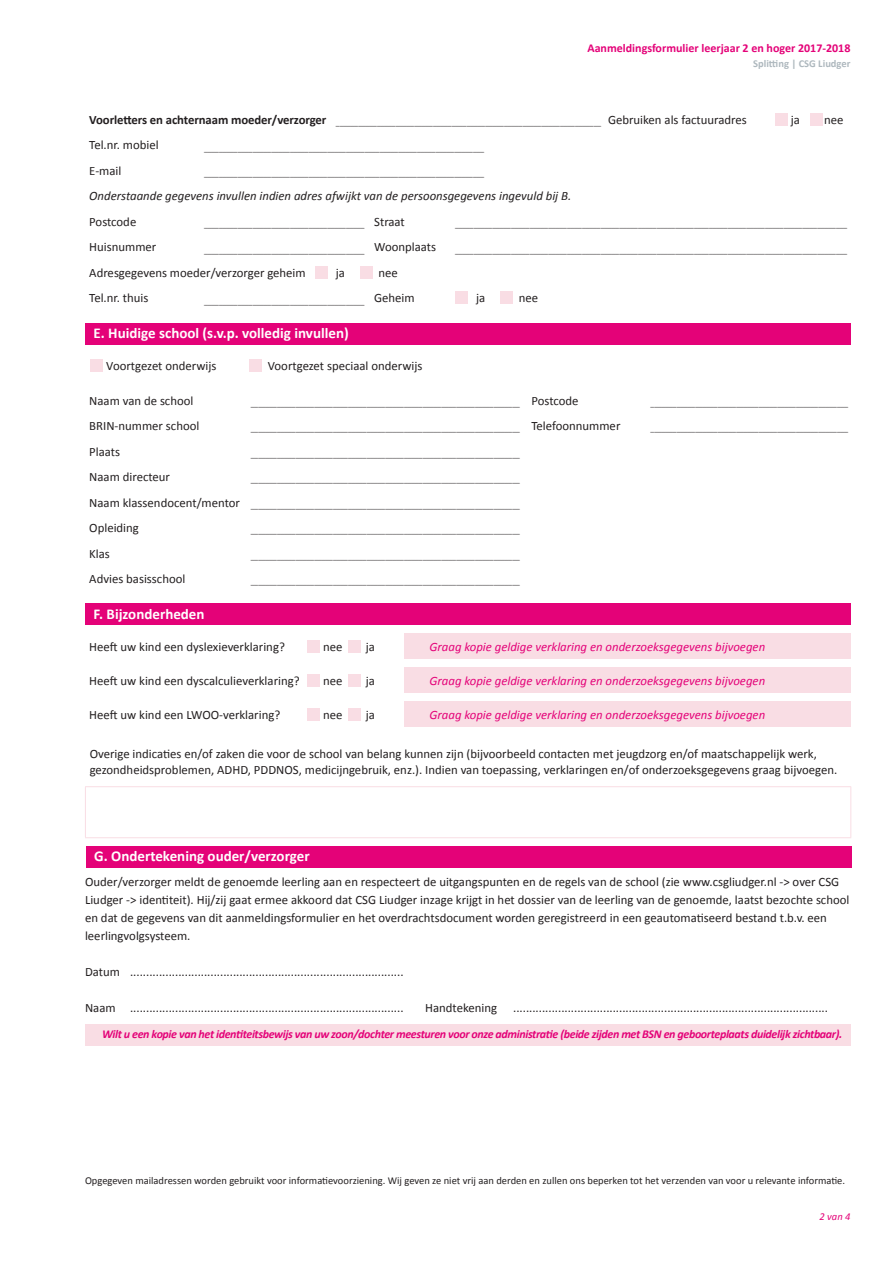
<style>
.page{position:relative;width:893px;height:1263px;background:#fff}
.page>*{position:absolute;margin:0;border:0;box-sizing:border-box;transform-origin:0 0}
.t1{font:700 15px "Calibri";color:#fff}
.t2{font:12.75px/18px "Calibri";color:#231f20}
.t3{font:italic 12.75px "Calibri";color:#e40278}
.t4{font:italic 12.75px "Calibri";color:#231f20}
.t5{font:italic 700 12px "Calibri";letter-spacing:-.03em;color:#e40278}
.t6{font:700 12px "Calibri";color:#e40278}
.t7{font:10.5px "Calibri";color:#231f20}
.t8{font:700 10.5px "Calibri";color:#aeb8be}
.t9{font:italic 10.5px "Calibri";color:#e40278}
.t10{font:7.5px "Calibri";color:#231f20}
</style>
<div class="page">
<div style="left:85px;top:1024px;width:765px;height:21px;background:#f9dde4"></div>
<div style="left:85px;top:604px;width:765px;height:21px;background:#e40278"></div>
<div style="left:86px;top:846px;width:765px;height:21px;background:#e40278"></div>
<div style="left:404px;top:634px;width:446px;height:25px;background:#f9dde4"></div>
<div style="left:404px;top:668px;width:446px;height:25px;background:#f9dde4"></div>
<div style="left:404px;top:702px;width:446px;height:25px;background:#f9dde4"></div>
<div style="left:307px;top:640px;width:13px;height:13px;background:#f9dde4"></div>
<div style="left:307px;top:674px;width:13px;height:13px;background:#f9dde4"></div>
<div style="left:307px;top:708px;width:13px;height:13px;background:#f9dde4"></div>
<div style="left:348px;top:640px;width:12px;height:13px;background:#f9dde4"></div>
<div style="left:348px;top:674px;width:12px;height:13px;background:#f9dde4"></div>
<div style="left:348px;top:708px;width:12px;height:13px;background:#f9dde4"></div>
<hr style="left:85px;top:787px;width:1px;height:50px;background:#f9dde4">
<hr style="left:85px;top:786px;width:766px;height:1px;background:#f9dde4">
<hr style="left:850px;top:787px;width:1px;height:50px;background:#f9dde4">
<hr style="left:85px;top:837px;width:766px;height:1px;background:#f9dde4">
<div style="left:85px;top:323px;width:765px;height:21px;background:#e40278"></div>
<div style="left:90px;top:359px;width:13px;height:13px;background:#f9dde4"></div>
<div style="left:249px;top:359px;width:13px;height:13px;background:#f9dde4"></div>
<div style="left:775px;top:113px;width:13px;height:12px;background:#f9dde4"></div>
<div style="left:810px;top:113px;width:12px;height:12px;background:#f9dde4"></div>
<div style="left:455px;top:291px;width:13px;height:13px;background:#f9dde4"></div>
<div style="left:315px;top:266px;width:13px;height:13px;background:#f9dde4"></div>
<div style="left:500px;top:291px;width:13px;height:13px;background:#f9dde4"></div>
<div style="left:360px;top:266px;width:13px;height:13px;background:#f9dde4"></div>
<h3 class="t6" style="left:587px;top:40px;width:265px">Aanmeldingsformulier leerjaar 2 en hoger 2017-2018</h3>
<h3 class="t8" style="left:753px;top:56px;width:99px">Splitting | CSG Liudger</h3>
<p class="t10" style="left:89px;top:118px;width:659px"><sup>Voorletters</sup> <sup>en</sup> <sup>achternaam</sup> <sup>moeder/verzorger</sup> _______________________________________________________________________ <sup>Gebruiken</sup> <sup>als</sup> <sup>factuuradres</sup></p>
<h2 class="t2" style="left:791px;top:111px;width:11px">ja</h2>
<h2 class="t2" style="left:824px;top:111px;width:21px">nee</h2>
<h2 class="t2" style="left:89px;top:136px;width:71px">Tel.nr. mobiel</h2>
<h2 class="t2" style="left:89px;top:162px;width:34px">E-mail</h2>
<p class="t10" style="left:204px;top:143px;width:282px">___________________________________________________________________________</p>
<p class="t10" style="left:204px;top:169px;width:282px">___________________________________________________________________________</p>
<h2 class="t4" style="left:89px;top:187px;width:484px">Onderstaande gegevens invullen indien adres afwijkt van de persoonsgegevens ingevuld bij B.</h2>
<h2 class="t2" style="left:89px;top:213px;width:49px">Postcode</h2>
<p class="t10" style="left:204px;top:220px;width:202px">___________________________________________ <sup>Straat</sup></p>
<p class="t10" style="left:455px;top:220px;width:394px">_________________________________________________________________________________________________________</p>
<h2 class="t2" style="left:89px;top:238px;width:69px">Huisnummer</h2>
<p class="t10" style="left:204px;top:246px;width:234px">___________________________________________ <sup>Woonplaats</sup></p>
<p class="t10" style="left:455px;top:246px;width:394px">_________________________________________________________________________________________________________</p>
<h2 class="t2" style="left:89px;top:264px;width:218px">Adresgegevens moeder/verzorger geheim</h2>
<h2 class="t2" style="left:336px;top:264px;width:11px">ja</h2>
<h2 class="t2" style="left:378px;top:264px;width:21px">nee</h2>
<h2 class="t2" style="left:89px;top:289px;width:61px">Tel.nr. thuis</h2>
<p class="t10" style="left:204px;top:297px;width:212px">___________________________________________ <sup>Geheim</sup></p>
<h2 class="t2" style="left:476px;top:289px;width:11px">ja</h2>
<h2 class="t2" style="left:519px;top:289px;width:21px">nee</h2>
<h1 class="t1" style="left:94px;top:323px;width:257px">E. Huidige school (s.v.p. volledig invullen)</h1>
<h2 class="t2" style="left:106px;top:357px;width:112px">Voortgezet onderwijs</h2>
<h2 class="t2" style="left:268px;top:357px;width:156px">Voortgezet speciaal onderwijs</h2>
<h2 class="t2" style="left:89px;top:391px;width:106px">Naam van de school</h2>
<p class="t10" style="left:251px;top:399px;width:329px">________________________________________________________________________ <sup>Postcode</sup></p>
<p class="t10" style="left:651px;top:399px;width:199px">_____________________________________________________</p>
<h2 class="t2" style="left:89px;top:417px;width:112px">BRIN-nummer school</h2>
<p class="t10" style="left:251px;top:424px;width:371px">________________________________________________________________________ <sup>Telefoonnummer</sup></p>
<p class="t10" style="left:651px;top:424px;width:199px">_____________________________________________________</p>
<h2 class="t2" style="left:89px;top:442px;width:32px">Plaats</h2>
<p class="t10" style="left:251px;top:450px;width:270px">________________________________________________________________________</p>
<h2 class="t2" style="left:89px;top:468px;width:82px">Naam directeur</h2>
<p class="t10" style="left:251px;top:475px;width:270px">________________________________________________________________________</p>
<p class="t10" style="left:89px;top:501px;width:432px"><sup>Naam</sup> <sup>klassendocent/mentor</sup> ________________________________________________________________________</p>
<h2 class="t2" style="left:89px;top:519px;width:51px">Opleiding</h2>
<p class="t10" style="left:251px;top:526px;width:270px">________________________________________________________________________</p>
<h2 class="t2" style="left:89px;top:544px;width:22px">Klas</h2>
<p class="t10" style="left:251px;top:552px;width:270px">________________________________________________________________________</p>
<h2 class="t2" style="left:89px;top:570px;width:98px">Advies basisschool</h2>
<p class="t10" style="left:251px;top:577px;width:270px">________________________________________________________________________</p>
<h1 class="t1" style="left:94px;top:604px;width:113px">F. Bijzonderheden</h1>
<h2 class="t2" style="left:89px;top:638px;width:197px">Heeft uw kind een dyslexieverklaring?</h2>
<h2 class="t2" style="left:323px;top:638px;width:21px">nee</h2>
<h2 class="t2" style="left:366px;top:638px;width:11px">ja</h2>
<h2 class="t3" style="left:429px;top:638px;width:337px">Graag kopie geldige verklaring en onderzoeksgegevens bijvoegen</h2>
<h2 class="t2" style="left:89px;top:672px;width:212px">Heeft uw kind een dyscalculieverklaring?</h2>
<h2 class="t2" style="left:323px;top:672px;width:21px">nee</h2>
<h2 class="t2" style="left:366px;top:672px;width:11px">ja</h2>
<h2 class="t3" style="left:429px;top:672px;width:337px">Graag kopie geldige verklaring en onderzoeksgegevens bijvoegen</h2>
<h2 class="t2" style="left:89px;top:706px;width:192px">Heeft uw kind een LWOO-verklaring?</h2>
<h2 class="t2" style="left:323px;top:706px;width:21px">nee</h2>
<h2 class="t2" style="left:366px;top:706px;width:11px">ja</h2>
<h2 class="t3" style="left:429px;top:706px;width:337px">Graag kopie geldige verklaring en onderzoeksgegevens bijvoegen</h2>
<p class="t2" style="left:90px;top:746px;width:749px;line-height:15.3px">Overige indicaties en/of zaken die voor de school van belang kunnen zijn (bijvoorbeeld contacten met jeugdzorg en/of maatschappelijk werk, gezondheidsproblemen, ADHD, PDDNOS, medicijngebruik, enz.). Indien van toepassing, verklaringen en/of onderzoeksgegevens graag bijvoegen.</p>
<h1 class="t1" style="left:94px;top:846px;width:217px">G. Ondertekening ouder/verzorger</h1>
<p class="t2" style="left:85px;top:872px;width:766px">Ouder/verzorger meldt de genoemde leerling aan en respecteert de uitgangspunten en de regels van de school (zie www.csgliudger.nl -&gt; over CSG Liudger -&gt; identiteit). Hij/zij gaat ermee akkoord dat CSG Liudger inzage krijgt in het dossier van de leerling van de genoemde, laatst bezochte school en dat de gegevens van dit aanmeldingsformulier en het overdrachtsdocument worden geregistreerd in een geautomatiseerd bestand t.b.v. een leerlingvolgsysteem.</p>
<h2 class="t2" style="left:85px;top:962px;width:320px">Datum .....................................................................................</h2>
<h2 class="t2" style="left:85px;top:998px;width:320px">Naam .....................................................................................</h2>
<h2 class="t2" style="left:425px;top:998px;width:73px">Handtekening</h2>
<h2 class="t2" style="left:513px;top:998px;width:316px">..................................................................................................</h2>
<h3 class="t5" style="left:102px;top:1026px;width:742px">Wilt u een kopie van het identiteitsbewijs van uw zoon/dochter meesturen voor onze administratie (beide zijden met BSN en geboorteplaats duidelijk zichtbaar).</h3>
<h3 class="t7" style="left:85px;top:1174px;width:761px">Opgegeven mailadressen worden gebruikt voor informatievoorziening. Wij geven ze niet vrij aan derden en zullen ons beperken tot het verzenden van voor u relevante informatie.</h3>
<h3 class="t9" style="left:820px;top:1210px;width:32px">2 van 4</h3>
</div>
